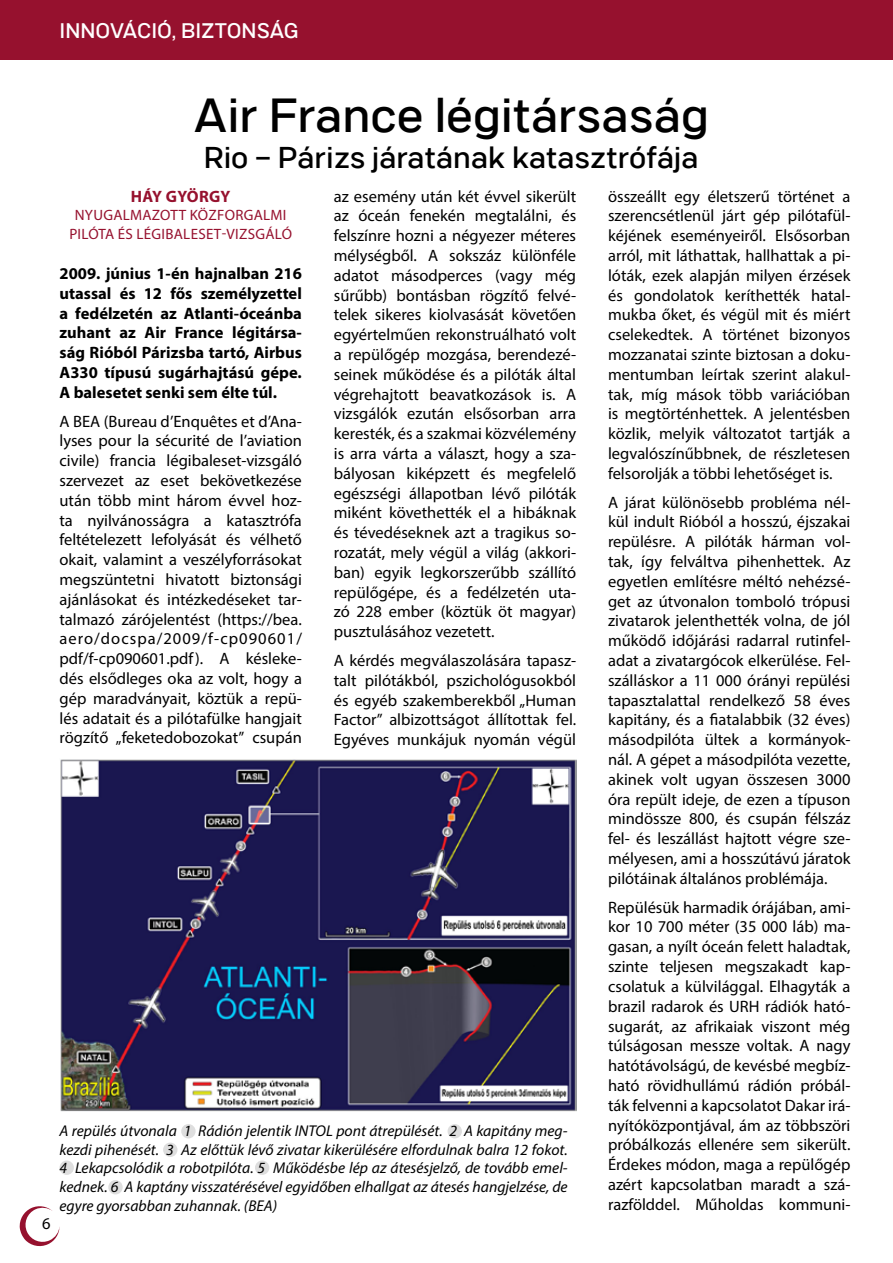
<style>
.page{position:relative;width:893px;height:1263px;background:#fff}
.page>*{position:absolute;margin:0;border:0;box-sizing:border-box;transform-origin:0 0}
.t1{font:500 47.7px "Marsden";color:#000}
.t2{font:500 30px "Marsden";color:#000}
.t3{font:500 21px "Marsden";color:#fff}
.t4{font:16.5px/19.8px "Myriad Pro";color:#000;text-align:justify}
.t5{font:700 16.5px/19.8px "Myriad Pro";color:#000;text-align:justify}
.t6{font:700 16.5px "Myriad Pro";letter-spacing:.02em;color:#96112e}
.t7{font:italic 15.6px/18.8px "Myriad Pro";color:#000;text-align:justify}
.t8{font:15px/19.8px "Myriad Pro";letter-spacing:.02em;color:#96112e;text-align:center}
</style>
<div class="page">
<div style="left:0;top:0;width:893px;height:60px;background:#96112e"></div>
<svg style="left:19px;top:1206px;width:41px;height:41px"></svg>
<div style="left:108px;top:1180px;width:15px;height:14px;background:#dedede;border-radius:50%"></div>
<img style="left:60px;top:759px;width:516px;height:352px">
<div style="left:181px;top:1124px;width:15px;height:14px;background:#dedede;border-radius:50%"></div>
<div style="left:163px;top:1142px;width:14px;height:15px;background:#dedede;border-radius:50%"></div>
<div style="left:60px;top:1160px;width:14px;height:15px;background:#dedede;border-radius:50%"></div>
<div style="left:255px;top:1160px;width:14px;height:15px;background:#dedede;border-radius:50%"></div>
<div style="left:448px;top:1124px;width:14px;height:14px;background:#dedede;border-radius:50%"></div>
<p class="t3" style="left:60px;top:20px;width:241px">INNOVÁCIÓ, BIZTONSÁG</p>
<p class="t4" style="left:42px;top:1213px;width:10px">6</p>
<h1 class="t1" style="left:193px;top:90px;width:517px">Air France légitársaság</h1>
<h2 class="t2" style="left:204px;top:141px;width:496px">Rio – Párizs járatának katasztrófája</h2>
<p class="t6" style="left:131px;top:185px;width:101px">HÁY GYÖRGY</p>
<p class="t8" style="left:69px;top:204px;width:224px">NYUGALMAZOTT KÖZFORGALMI<br>PILÓTA ÉS LÉGIBALESET-VIZSGÁLÓ</p>
<p class="t5" style="left:60px;top:263px;width:244px">2009. június 1-én hajnalban 216 utassal és 12 fős személyzettel a fedélzetén az Atlanti-óceánba zuhant az Air France légitársa&shy;ság Rióból Párizsba tartó, Airbus A330 típusú sugárhajtású gépe.<br>A balesetet senki sem élte túl.</p>
<p class="t4" style="left:60px;top:411px;width:244px">A BEA (Bureau d’Enquêtes et d’Ana&shy;lyses pour la sécurité de l’aviation civile) francia légibaleset-vizsgáló szervezet az eset bekövetkezése után több mint három évvel hoz&shy;ta nyilvánosságra a katasztrófa feltételezett lefolyását és vélhető okait, valamint a veszélyforrásokat megszüntetni hivatott biztonsági ajánlásokat és intézkedéseket tar&shy;talmazó zárójelentést (https://bea. aero/docspa/2009/f-cp090601/ pdf/f-cp090601.pdf). A késleke&shy;dés elsődleges oka az volt, hogy a gép maradványait, köztük a repü&shy;lés adatait és a pilótafülke hangjait rögzítő „feketedobozokat” csupán</p>
<p class="t4" style="left:334px;top:186px;width:244px">az esemény után két évvel sikerült az óceán fenekén megtalálni, és felszínre hozni a négyezer méteres mélységből. A sokszáz különféle adatot másodperces (vagy még sűrűbb) bontásban rögzítő felvé&shy;telek sikeres kiolvasását követően egyértelműen rekonstruálható volt a repülőgép mozgása, berendezé&shy;seinek működése és a pilóták által végrehajtott beavatkozások is. A vizsgálók ezután elsősorban arra keresték, és a szakmai közvélemény is arra várta a választ, hogy a sza&shy;bályosan kiképzett és megfelelő egészségi állapotban lévő pilóták miként követhették el a hibáknak és tévedéseknek azt a tragikus so&shy;rozatát, mely végül a világ (akkori&shy;ban) egyik legkorszerűbb szállító repülőgépe, és a fedélzetén uta&shy;zó 228 ember (köztük öt magyar) pusztulásához vezetett.</p>
<p class="t4" style="left:334px;top:650px;width:244px">A kérdés megválaszolására tapasz&shy;talt pilótákból, pszichológusokból és egyéb szakemberekből „Human Factor” albizottságot állítottak fel.<br>Egyéves munkájuk nyomán végül</p>
<p class="t4" style="left:608px;top:186px;width:244px">összeállt egy életszerű történet a szerencsétlenül járt gép pilótafül&shy;kéjének eseményeiről. Elsősorban arról, mit láthattak, hallhattak a pi&shy;lóták, ezek alapján milyen érzések és gondolatok keríthették hatal&shy;mukba őket, és végül mit és miért cselekedtek. A történet bizonyos mozzanatai szinte biztosan a doku&shy;mentumban leírtak szerint alakul&shy;tak, míg mások több variációban is megtörténhettek. A jelentésben közlik, melyik változatot tartják a legvalószínűbbnek, de részletesen felsorolják a többi lehetőséget is.</p>
<p class="t4" style="left:608px;top:492px;width:244px">A járat különösebb probléma nél&shy;kül indult Rióból a hosszú, éjszakai repülésre. A pilóták hárman vol&shy;tak, így felváltva pihenhettek. Az egyetlen említésre méltó nehézsé&shy;get az útvonalon tomboló trópusi zivatarok jelenthették volna, de jól működő időjárási radarral rutinfel&shy;adat a zivatargócok elkerülése. Fel&shy;szálláskor a 11 000 órányi repülési tapasztalattal rendelkező 58 éves kapitány, és a fiatalabbik (32 éves) másodpilóta ültek a kormányok&shy;nál. A gépet a másodpilóta vezette, akinek volt ugyan összesen 3000 óra repült ideje, de ezen a típuson mindössze 800, és csupán félszáz fel- és leszállást hajtott végre sze&shy;mélyesen, ami a hosszútávú járatok pilótáinak általános problémája.</p>
<p class="t4" style="left:608px;top:897px;width:244px">Repülésük harmadik órájában, ami&shy;kor 10 700 méter (35 000 láb) ma&shy;gasan, a nyílt óceán felett haladtak, szinte teljesen megszakadt kap&shy;csolatuk a külvilággal. Elhagyták a brazil radarok és URH rádiók ható&shy;sugarát, az afrikaiak viszont még túlságosan messze voltak. A nagy hatótávolságú, de kevésbé megbíz&shy;ható rövidhullámú rádión próbál&shy;ták felvenni a kapcsolatot Dakar irá&shy;nyítóközpontjával, ám az többszöri próbálkozás ellenére sem sikerült.<br>Érdekes módon, maga a repülőgép azért kapcsolatban maradt a szá&shy;razfölddel. Műholdas kommuni-</p>
<p class="t7" style="left:60px;top:1121px;width:510px">A repülés útvonala 1 Rádión jelentik INTOL pont átrepülését. 2 A kapitány meg&shy;kezdi pihenését. 3 Az előttük lévő zivatar kikerülésére elfordulnak balra 12 fokot.<br>4 Lekapcsolódik a robotpilóta. 5 Működésbe lép az átesésjelző, de tovább emel&shy;kednek. 6 A kaptány visszatérésével egyidőben elhallgat az átesés hangjelzése, de egyre gyorsabban zuhannak. (BEA)</p>
</div>
